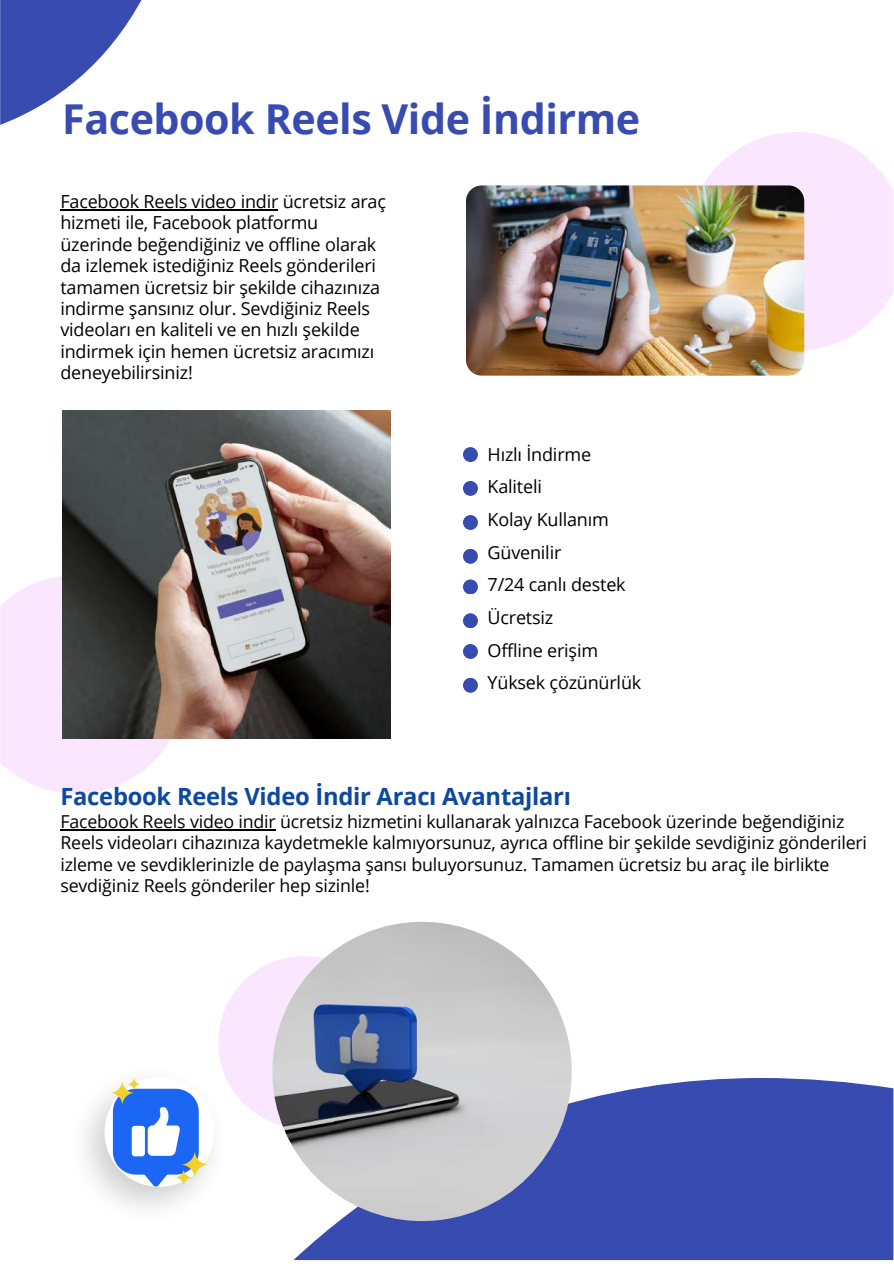
<style>
.page{position:relative;width:894px;height:1264px;background:#fff}
.page>*{position:absolute;margin:0;border:0;box-sizing:border-box;transform-origin:0 0}
.t1{font:700 41.25px "Open Sans";letter-spacing:-.01em;color:#374bb0}
.t2{font:700 23.7px "Open Sans";letter-spacing:-.01em;color:#0e489f}
.t3{font:18px/21.3px "Open Sans";letter-spacing:-.01em;color:#000}
.t4{font:17.85px/21.3px "Open Sans";letter-spacing:-.01em;color:#000}
</style>
<div class="page">
<svg style="left:293px;top:1077px;width:600px;height:182px;background:#4558b5"></svg>
<svg style="left:0;top:0;width:142px;height:125px"></svg>
<svg style="left:703px;top:132px;width:190px;height:218px;fill:#fae7ff"></svg>
<svg style="left:0;top:576px;width:186px;height:217px;fill:#fae7ff"></svg>
<svg style="left:218px;top:956px;width:104px;height:171px;fill:#fae7ff"></svg>
<img style="left:85px;top:1057px;width:151px;height:151px">
<img style="left:466px;top:185px;width:338px;height:190px;border-radius:16px">
<img style="left:62px;top:410px;width:328px;height:328px">
<img style="left:272px;top:921px;width:299px;height:299px;border-radius:50%">
<div style="left:463px;top:447px;width:15px;height:15px;background:#374bb0;border-radius:50%"></div>
<div style="left:463px;top:515px;width:15px;height:15px;background:#374bb0;border-radius:50%"></div>
<div style="left:463px;top:579px;width:15px;height:15px;background:#374bb0;border-radius:50%"></div>
<div style="left:463px;top:644px;width:15px;height:15px;background:#374bb0;border-radius:50%"></div>
<div style="left:463px;top:481px;width:15px;height:15px;background:#374bb0;border-radius:50%"></div>
<div style="left:463px;top:549px;width:15px;height:15px;background:#374bb0;border-radius:50%"></div>
<div style="left:463px;top:613px;width:15px;height:15px;background:#374bb0;border-radius:50%"></div>
<div style="left:463px;top:677px;width:15px;height:15px;background:#374bb0;border-radius:50%"></div>
<svg style="left:104px;top:1077px;width:110px;height:109px"></svg>
<svg style="left:110px;top:1080px;width:25px;height:25px"></svg>
<svg style="left:175px;top:1168px;width:17px;height:18px"></svg>
<svg style="left:180px;top:1150px;width:29px;height:28px"></svg>
<svg style="left:127px;top:1077px;width:14px;height:13px"></svg>
<hr style="left:60px;top:209px;width:218px;height:1px;background:#000">
<hr style="left:60px;top:829px;width:215px;height:1px;background:#000">
<h1 class="t1" style="left:62px;top:90px;width:579px">Facebook Reels Vide İndirme</h1>
<p class="t3" style="left:60px;top:190px;width:327px">Facebook Reels video indir ücretsiz araç hizmeti ile, Facebook platformu üzerinde beğendiğiniz ve offline olarak da izlemek istediğiniz Reels gönderileri tamamen ücretsiz bir şekilde cihazınıza indirme şansınız olur. Sevdiğiniz Reels videoları en kaliteli ve en hızlı şekilde indirmek için hemen ücretsiz aracımızı deneyebilirsiniz!</p>
<p class="t3" style="left:487px;top:437px;width:155px;line-height:32.7px">Hızlı İndirme<br>Kaliteli<br>Kolay Kullanım<br>Güvenilir<br>7/24 canlı destek<br>Ücretsiz<br>Offline erişim<br>Yüksek çözünürlük</p>
<h2 class="t2" style="left:60px;top:780px;width:512px">Facebook Reels Video İndir Aracı Avantajları</h2>
<p class="t4" style="left:60px;top:810px;width:808px">Facebook Reels video indir ücretsiz hizmetini kullanarak yalnızca Facebook üzerinde beğendiğiniz Reels videoları cihazınıza kaydetmekle kalmıyorsunuz, ayrıca offline bir şekilde sevdiğiniz gönderileri izleme ve sevdiklerinizle de paylaşma şansı buluyorsunuz. Tamamen ücretsiz bu araç ile birlikte sevdiğiniz Reels gönderiler hep sizinle!</p>
</div>
